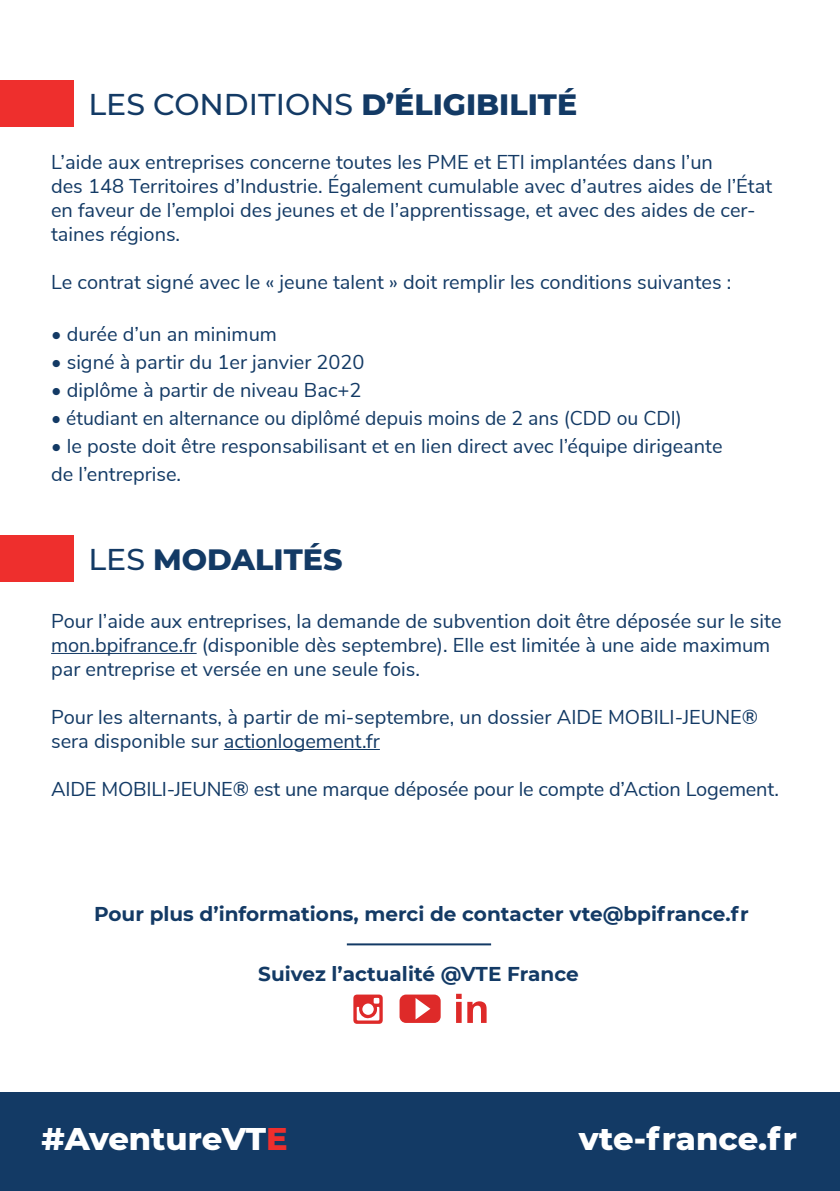
<style>
.page{position:relative;width:840px;height:1191px;background:#fff}
.page>*{position:absolute;margin:0;border:0;box-sizing:border-box;transform-origin:0 0}
.t1{font:800 32px "Montserrat";color:#fff}
.t2{font:500 30px "Montserrat";color:#133a65}
.t3{font:800 30px "Montserrat";color:#133a65}
.t4{font:20px/24px "Nunito Sans";color:#133a65}
.t5{font:700 20px "Montserrat";color:#133a65}
.s1{font-weight:800}
.s2{font-weight:500}
.s3{color:#ee2f2d}
</style>
<div class="page">
<div style="left:0;top:1092px;width:839px;height:99px;background:#133a65"></div>
<hr style="left:51px;top:653px;width:145px;height:1px;background:#133a65">
<hr style="left:224px;top:749px;width:155px;height:1px;background:#133a65">
<div style="left:0;top:80px;width:74px;height:47px;background:#ee2f2d"></div>
<div style="left:0;top:535px;width:74px;height:46px;background:#ee2f2d"></div>
<svg style="left:456px;top:993px;width:5px;height:6px"></svg>
<div style="left:456px;top:1001px;width:5px;height:22px;background:#de2a29"></div>
<svg style="left:467px;top:1001px;width:19px;height:22px"></svg>
<svg style="left:353px;top:994px;width:29px;height:29px"></svg>
<div style="left:399px;top:994px;width:41px;height:29px;background:#de2a29;border-radius:6px"></div>
<svg style="left:415px;top:998px;width:15px;height:21px"></svg>
<hr style="left:346px;top:943px;width:145px;height:2px;background:#133a65">
<h2 class="t2" style="left:88px;top:83px;width:490px">LES CONDITIONS <span class="s1">D’ÉLIGIBILITÉ</span></h2>
<p class="t4" style="left:51px;top:148px;width:722px">L’aide aux entreprises concerne toutes les PME et ETI implantées dans l’un<br>des 148 Territoires d’Industrie. Également cumulable avec d’autres aides de l’État en faveur de l’emploi des jeunes et de l’apprentissage, et avec des aides de cer&shy;taines régions.</p>
<p class="t4" style="left:51px;top:268px;width:681px">Le contrat signé avec le « jeune talent » doit remplir les conditions suivantes :</p>
<p class="t4" style="left:51px;top:320px;width:227px">• durée d’un an minimum</p>
<p class="t4" style="left:51px;top:348px;width:315px">• signé à partir du 1er janvier 2020</p>
<p class="t4" style="left:51px;top:376px;width:312px">• diplôme à partir de niveau Bac+2</p>
<p class="t4" style="left:51px;top:404px;width:632px">• étudiant en alternance ou diplômé depuis moins de 2 ans (CDD ou CDI)</p>
<p class="t4" style="left:51px;top:430px;width:672px;line-height:28px">• le poste doit être responsabilisant et en lien direct avec l’équipe dirigeante de l’entreprise.</p>
<h2 class="t3" style="left:88px;top:537px;width:255px"><span class="s2">LES</span> MODALITÉS</h2>
<p class="t4" style="left:51px;top:608px;width:731px">Pour l’aide aux entreprises, la demande de subvention doit être déposée sur le site mon.bpifrance.fr (disponible dès septembre). Elle est limitée à une aide maximum par entreprise et versée en une seule fois.</p>
<p class="t4" style="left:51px;top:704px;width:708px">Pour les alternants, à partir de mi-septembre, un dossier AIDE MOBILI-JEUNE® sera disponible sur actionlogement.fr</p>
<p class="t4" style="left:51px;top:776px;width:729px">AIDE MOBILI-JEUNE® est une marque déposée pour le compte d’Action Logement.</p>
<p class="t5" style="left:94px;top:899px;width:655px">Pour plus d’informations, merci de contacter vte@bpifrance.fr</p>
<p class="t5" style="left:258px;top:959px;width:322px">Suivez l’actualité @VTE France</p>
<h1 class="t1" style="left:41px;top:1114px;width:247px">#AventureVT<span class="s3">E</span></h1>
<h1 class="t1" style="left:578px;top:1114px;width:219px">vte-france.fr</h1>
</div>
